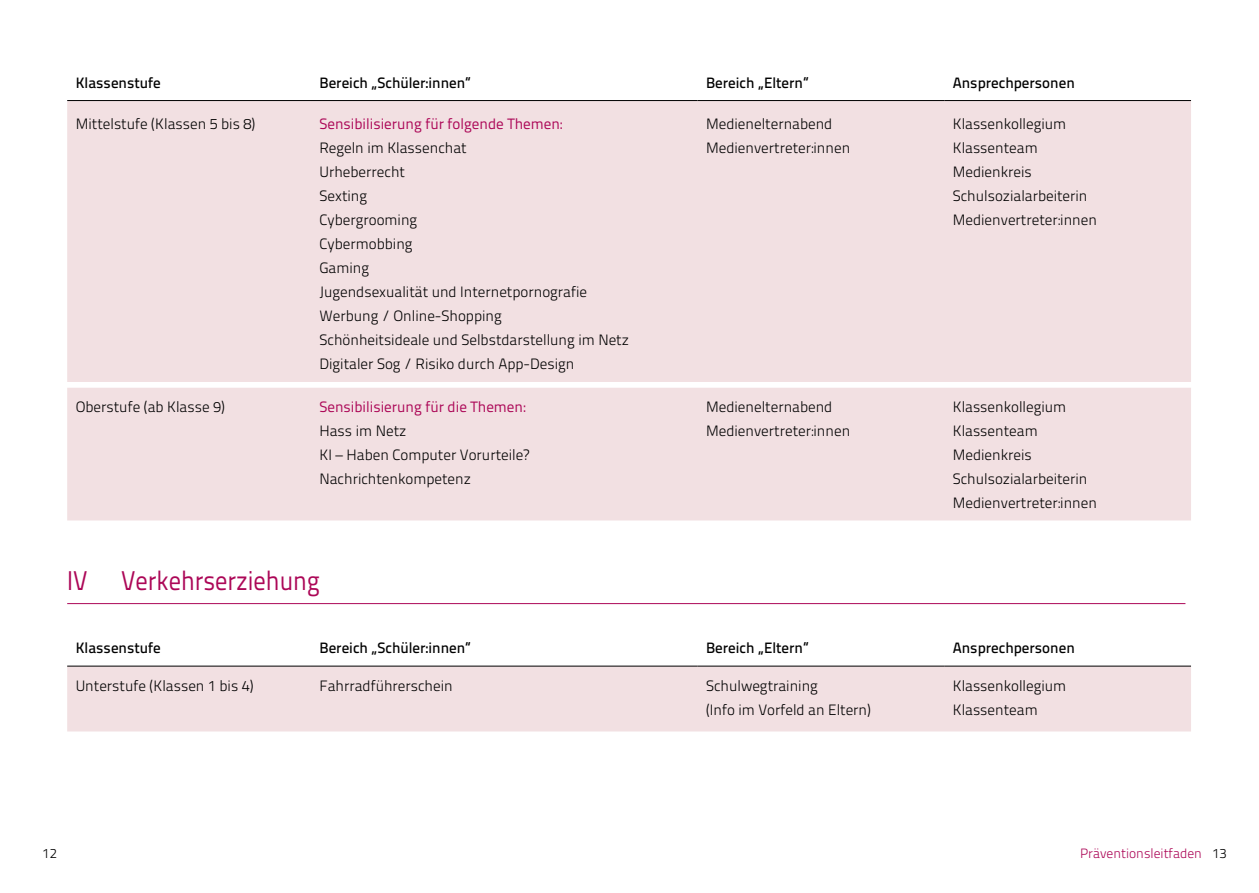
<style>
.page{position:relative;width:1259px;height:893px;background:#fff}
.page>*{position:absolute;margin:0;border:0;box-sizing:border-box;transform-origin:0 0}
.t1{font:27px "Titillium Text 25 L 400 wt";color:#ac0757;scale:.9 1}
.t2{font:15px/24px "Titillium Text 25 L 250 wt";color:#000}
.t3{font:15px "Titillium Text 25 L 600 wt";color:#000}
.t4{font:15px "Titillium Text 25 L 400 wt";color:#ac0757}
.t5{font:13.5px "Titillium Text 25 L 250 wt";color:#ac0757}
.t6{font:13.5px "Titillium Text 25 L 250 wt";color:#000}
.s1{color:#000}
</style>
<div class="page">
<hr style="left:67px;top:603px;width:1118px;height:1px;background:#ac0757">
<div style="left:67px;top:667px;width:1124px;height:64px;background:#f2e0e2"></div>
<hr style="left:67px;top:666px;width:244px;height:1px;background:#000">
<hr style="left:311px;top:666px;width:386px;height:1px;background:#000">
<hr style="left:697px;top:666px;width:247px;height:1px;background:#000">
<hr style="left:944px;top:666px;width:247px;height:1px;background:#000">
<div style="left:67px;top:101px;width:1124px;height:281px;background:#f2e0e2"></div>
<hr style="left:67px;top:100px;width:244px;height:1px;background:#000">
<hr style="left:311px;top:100px;width:386px;height:1px;background:#000">
<hr style="left:697px;top:100px;width:247px;height:1px;background:#000">
<hr style="left:944px;top:100px;width:247px;height:1px;background:#000">
<div style="left:67px;top:388px;width:1124px;height:132px;background:#f2e0e2"></div>
<p class="t3" style="left:76px;top:71px;width:87px">Klassenstufe</p>
<p class="t3" style="left:319px;top:71px;width:153px">Bereich „Schüler:innen“</p>
<p class="t3" style="left:706px;top:71px;width:104px">Bereich „Eltern“</p>
<p class="t3" style="left:952px;top:71px;width:124px">Ansprechpersonen</p>
<p class="t2" style="left:76px;top:111px;width:181px">Mittelstufe (Klassen 5 bis 8)</p>
<p class="t4" style="left:319px;top:113px;width:245px">Sensibilisierung für folgende Themen:</p>
<p class="t2" style="left:319px;top:135px;width:311px">Regeln im Klassenchat<br>Urheberrecht<br>Sexting<br>Cybergrooming<br>Cybermobbing<br>Gaming<br>Jugendsexualität und Internetpornografie<br>Werbung / Online-Shopping<br>Schönheitsideale und Selbstdarstellung im Netz<br>Digitaler Sog / Risiko durch App-Design</p>
<p class="t2" style="left:706px;top:111px;width:146px">Medienelternabend<br>Medienvertreter:innen</p>
<p class="t2" style="left:952px;top:111px;width:146px">Klassenkollegium<br>Klassenteam<br>Medienkreis<br>Schulsozialarbeiterin<br>Medienvertreter:innen</p>
<p class="t2" style="left:76px;top:394px;width:151px">Oberstufe (ab Klasse 9)</p>
<p class="t4" style="left:319px;top:395px;width:208px">Sensibilisierung für die Themen:</p>
<p class="t2" style="left:319px;top:418px;width:211px">Hass im Netz<br>KI – Haben Computer Vorurteile?<br>Nachrichtenkompetenz</p>
<h1 class="t1" style="left:67px;top:561px;width:282px">IV Verkehrserziehung</h1>
<p class="t2" style="left:706px;top:394px;width:146px">Medienelternabend<br>Medienvertreter:innen</p>
<p class="t2" style="left:952px;top:394px;width:146px">Klassenkollegium<br>Klassenteam<br>Medienkreis<br>Schulsozialarbeiterin<br>Medienvertreter:innen</p>
<p class="t3" style="left:76px;top:637px;width:87px">Klassenstufe</p>
<p class="t3" style="left:319px;top:637px;width:153px">Bereich „Schüler:innen“</p>
<p class="t3" style="left:706px;top:637px;width:104px">Bereich „Eltern“</p>
<p class="t3" style="left:952px;top:637px;width:124px">Ansprechpersonen</p>
<p class="t2" style="left:76px;top:672px;width:179px">Unterstufe (Klassen 1 bis 4)</p>
<p class="t2" style="left:319px;top:672px;width:135px">Fahrradführerschein</p>
<p class="t2" style="left:706px;top:672px;width:166px">Schulwegtraining<br>(Info im Vorfeld an Eltern)</p>
<p class="t2" style="left:952px;top:672px;width:115px">Klassenkollegium<br>Klassenteam</p>
<p class="t6" style="left:43px;top:843px;width:16px">12</p>
<p class="t5" style="left:1080px;top:843px;width:148px">Präventionsleitfaden <span class="s1">13</span></p>
</div>
